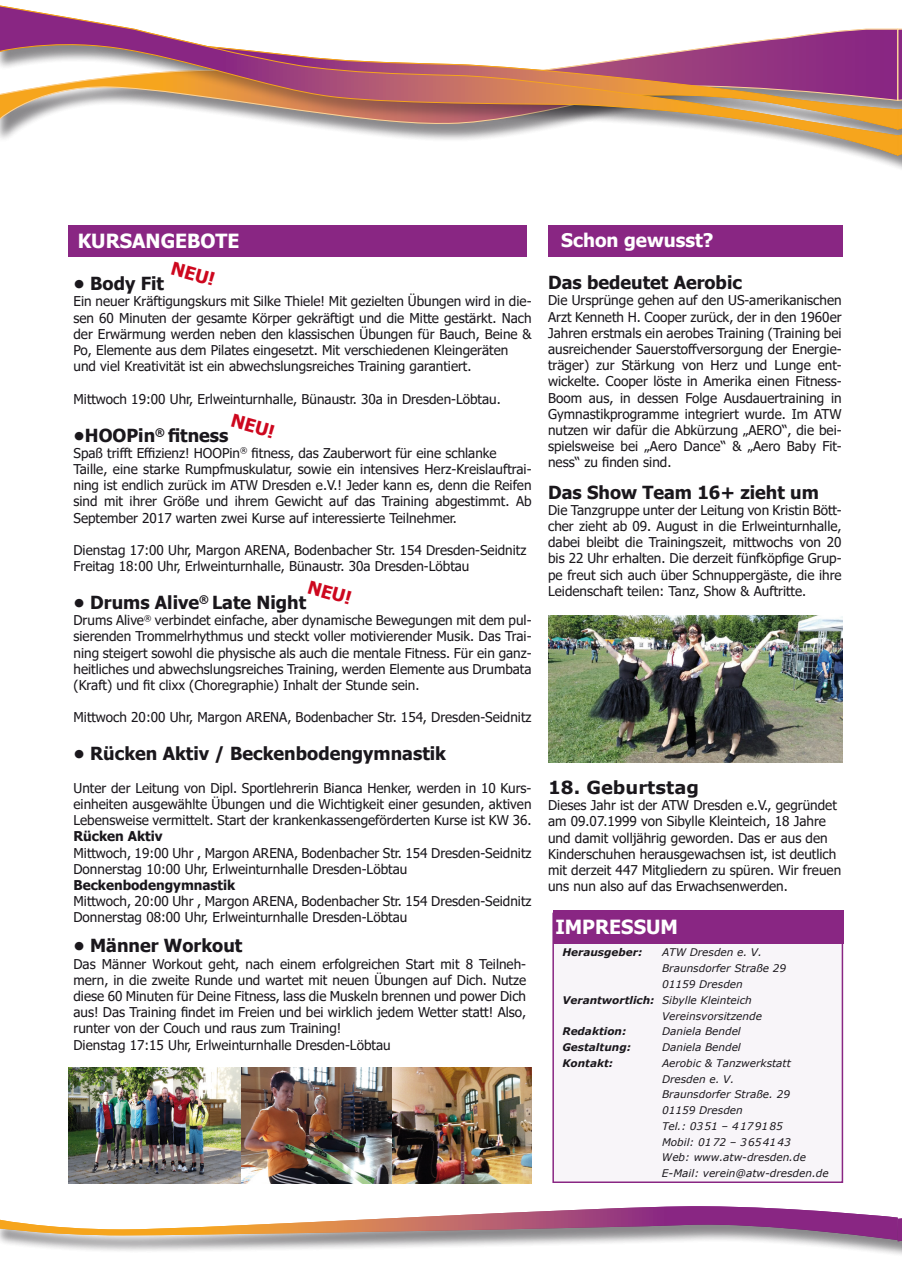
<style>
.page{position:relative;width:902px;height:1272px;background:#fff}
.page>*{position:absolute;margin:0;border:0;box-sizing:border-box;transform-origin:0 0}
.t1{font:700 19.5px "Tahoma";color:#fff}
.t2{font:700 18.75px "Tahoma";color:#fff}
.t3{font:700 18px "Tahoma";color:#1a171c}
.t4{font:700 18px "Verdana";color:#1a171c}
.t5{font:700 18px "Tahoma";color:#cd071e}
.t6{font:13.5px/16.2px "Tahoma";color:#1a171c}
.t7{font:700 13.5px "Tahoma";color:#1a171c}
.t8{font:italic 10.5px/15.8px "Verdana";color:#1a171c}
.t9{font:italic 700 10.5px "Verdana";color:#1a171c}
.s1{font-weight:700}
</style>
<div class="page">
<svg style="left:0;top:5px;width:897px;height:151px"></svg>
<hr style="left:899px;top:7px;width:2px;height:166px;background:#1a171c;opacity:.3">
<svg style="left:897px;top:7px;width:4px;height:149px"></svg>
<div style="left:0;top:1208px;width:901px;height:50px;background:#1a171c;opacity:.3"></div>
<hr style="left:899px;top:1209px;width:2px;height:50px;background:#1a171c;opacity:.3">
<svg style="left:0;top:1206px;width:901px;height:35px"></svg>
<div style="left:553px;top:913px;width:289px;height:269px;background:#f8f5f9"></div>
<div style="left:552px;top:912px;width:291px;height:270px;border:2px solid #892683"></div>
<div style="left:548px;top:225px;width:294px;height:32px;background:#892683"></div>
<div style="left:552px;top:910px;width:291px;height:34px;background:#892683"></div>
<div style="left:68px;top:225px;width:458px;height:32px;background:#892683"></div>
<img style="left:548px;top:615px;width:294px;height:147px">
<img style="left:240px;top:1067px;width:291px;height:116px">
<img style="left:68px;top:1067px;width:172px;height:116px">
<h1 class="t1" style="left:78px;top:227px;width:163px">KURSANGEBOTE</h1>
<h2 class="t2" style="left:561px;top:227px;width:154px">Schon gewusst?</h2>
<h3 class="t3" style="left:548px;top:270px;width:195px">Das bedeutet Aerobic</h3>
<p class="t6" style="left:548px;top:293px;width:295px;text-align:justify">Die Ursprünge gehen auf den US-amerikanischen Arzt Kenneth H. Cooper zurück, der in den 1960er Jahren erstmals ein aerobes Training (Training bei ausreichender Sauerstoffversorgung der Energie&shy;träger) zur Stärkung von Herz und Lunge ent&shy;wickelte. Cooper löste in Amerika einen Fitness-Boom aus, in dessen Folge Ausdauertraining in Gymnastikprogramme integriert wurde. Im ATW nutzen wir dafür die Abkürzung „AERO“, die bei&shy;spielsweise bei „Aero Dance“ &amp; „Aero Baby Fit&shy;ness“ zu finden sind.</p>
<h3 class="t5" style="left:175px;top:256px;width:46px;rotate:15deg">NEU!</h3>
<h3 class="t3" style="left:73px;top:271px;width:92px">• Body Fit</h3>
<p class="t6" style="left:73px;top:294px;width:459px">Ein neuer Kräftigungskurs mit Silke Thiele! Mit gezielten Übungen wird in die&shy;sen 60 Minuten der gesamte Körper gekräftigt und die Mitte gestärkt. Nach der Erwärmung werden neben den klassischen Übungen für Bauch, Beine &amp; Po, Elemente aus dem Pilates eingesetzt. Mit verschiedenen Kleingeräten und viel Kreativität ist ein abwechslungsreiches Training garantiert.</p>
<p class="t6" style="left:73px;top:391px;width:429px">Mittwoch 19:00 Uhr, Erlweinturnhalle, Bünaustr. 30a in Dresden-Löbtau.</p>
<h3 class="t3" style="left:73px;top:422px;width:156px">•HOOPin<sup>®</sup> fitness</h3>
<p class="t6" style="left:73px;top:445px;width:459px">Spaß trifft Effizienz! HOOPin<sup>®</sup> fitness, das Zauberwort für eine schlanke Taille, eine starke Rumpfmuskulatur, sowie ein intensives Herz-Kreislauftrai&shy;ning ist endlich zurück im ATW Dresden e.V.! Jeder kann es, denn die Reifen sind mit ihrer Größe und ihrem Gewicht auf das Training abgestimmt. Ab September 2017 warten zwei Kurse auf interessierte Teilnehmer.</p>
<p class="t6" style="left:73px;top:542px;width:454px">Dienstag 17:00 Uhr, Margon ARENA, Bodenbacher Str. 154 Dresden-Seidnitz<br>Freitag 18:00 Uhr, Erlweinturnhalle, Bünaustr. 30a Dresden-Löbtau</p>
<h3 class="t3" style="left:73px;top:590px;width:234px">• Drums Alive<sup>®</sup> Late Night</h3>
<p class="t6" style="left:73px;top:613px;width:459px;text-align:justify">Drums Alive<sup>®</sup> verbindet einfache, aber dynamische Bewegungen mit dem pul&shy;sierenden Trommelrhythmus und steckt voller motivierender Musik. Das Trai&shy;ning steigert sowohl die physische als auch die mentale Fitness. Für ein ganz&shy;heitliches und abwechslungsreiches Training, werden Elemente aus Drumbata (Kraft) und fit clixx (Choregraphie) Inhalt der Stunde sein.</p>
<p class="t6" style="left:73px;top:710px;width:459px">Mittwoch 20:00 Uhr, Margon ARENA, Bodenbacher Str. 154, Dresden-Seidnitz</p>
<h3 class="t3" style="left:73px;top:741px;width:374px">• Rücken Aktiv / Beckenbodengymnastik</h3>
<p class="t6" style="left:73px;top:780px;width:459px;text-align:justify">Unter der Leitung von Dipl. Sportlehrerin Bianca Henker, werden in 10 Kurs&shy;einheiten ausgewählte Übungen und die Wichtigkeit einer gesunden, aktiven Lebensweise vermittelt. Start der krankenkassengeförderten Kurse ist KW 36.</p>
<p class="t7" style="left:73px;top:827px;width:91px">Rücken Aktiv</p>
<p class="t6" style="left:73px;top:845px;width:459px">Mittwoch, 19:00 Uhr , Margon ARENA, Bodenbacher Str. 154 Dresden-Seidnitz<br>Donnerstag 10:00 Uhr, Erlweinturnhalle Dresden-Löbtau</p>
<p class="t7" style="left:73px;top:875px;width:163px">Beckenbodengymnastik</p>
<p class="t6" style="left:73px;top:893px;width:459px">Mittwoch, 20:00 Uhr , Margon ARENA, Bodenbacher Str. 154 Dresden-Seidnitz<br>Donnerstag 08:00 Uhr, Erlweinturnhalle Dresden-Löbtau</p>
<h3 class="t3" style="left:73px;top:933px;width:170px">• Männer Workout</h3>
<p class="t6" style="left:73px;top:956px;width:454px">Das Männer Workout geht, nach einem erfolgreichen Start mit 8 Teilneh&shy;mern, in die zweite Runde und wartet mit neuen Übungen auf Dich. Nutze diese 60 Minuten für Deine Fitness, lass die Muskeln brennen und power Dich aus! Das Training findet im Freien und bei wirklich jedem Wetter statt! Also, runter von der Couch und raus zum Training!<br>Dienstag 17:15 Uhr, Erlweinturnhalle Dresden-Löbtau</p>
<h3 class="t5" style="left:235px;top:408px;width:46px;rotate:15deg">NEU!</h3>
<h3 class="t3" style="left:548px;top:479px;width:272px">Das Show Team 16+ zieht um</h3>
<p class="t6" style="left:548px;top:502px;width:295px;text-align:justify">Die Tanzgruppe unter der Leitung von Kristin Bött&shy;cher zieht ab 09. August in die Erlweinturnhalle, dabei bleibt die Trainingszeit, mittwochs von 20 bis 22 Uhr erhalten. Die derzeit fünfköpfige Grup&shy;pe freut sich auch über Schnuppergäste, die ihre Leidenschaft teilen: Tanz, Show &amp; Auftritte.</p>
<h3 class="t5" style="left:311px;top:574px;width:46px;rotate:15deg">NEU!</h3>
<h3 class="t4" style="left:548px;top:774px;width:152px">18. Geburtstag</h3>
<p class="t6" style="left:548px;top:797px;width:294px">Dieses Jahr ist der ATW Dresden e.V., gegründet am 09.07.1999 von Sibylle Kleinteich, 18 Jahre und damit volljährig geworden. Das er aus den Kinderschuhen herausgewachsen ist, ist deutlich mit derzeit 447 Mitgliedern zu spüren. Wir freuen uns nun also auf das Erwachsenwerden.</p>
<h1 class="t1" style="left:555px;top:913px;width:124px">IMPRESSUM</h1>
<p class="t9" style="left:562px;top:945px;width:81px">Herausgeber:</p>
<p class="t8" style="left:662px;top:944px;width:101px">ATW Dresden e. V.</p>
<p class="t8" style="left:662px;top:960px;width:126px">Braunsdorfer Straße 29</p>
<p class="t8" style="left:662px;top:976px;width:82px">01159 Dresden</p>
<p class="t8" style="left:562px;top:991px;width:191px"><span class="s1">Verantwortlich:</span> Sibylle Kleinteich</p>
<p class="t8" style="left:662px;top:1007px;width:101px">Vereinsvorsitzende</p>
<p class="t9" style="left:562px;top:1023px;width:65px">Redaktion:</p>
<p class="t8" style="left:662px;top:1023px;width:80px">Daniela Bendel</p>
<p class="t9" style="left:562px;top:1039px;width:70px">Gestaltung:</p>
<p class="t8" style="left:662px;top:1039px;width:80px">Daniela Bendel</p>
<p class="t9" style="left:562px;top:1055px;width:52px">Kontakt:</p>
<p class="t8" style="left:662px;top:1054px;width:168px">Aerobic &amp; Tanzwerkstatt<br>Dresden e. V.<br>Braunsdorfer Straße. 29<br>01159 Dresden<br>Tel.: 0351 – 4179185<br>Mobil: 0172 – 3654143<br>Web: www.atw-dresden.de<br>E-Mail: verein@atw-dresden.de</p>
</div>
